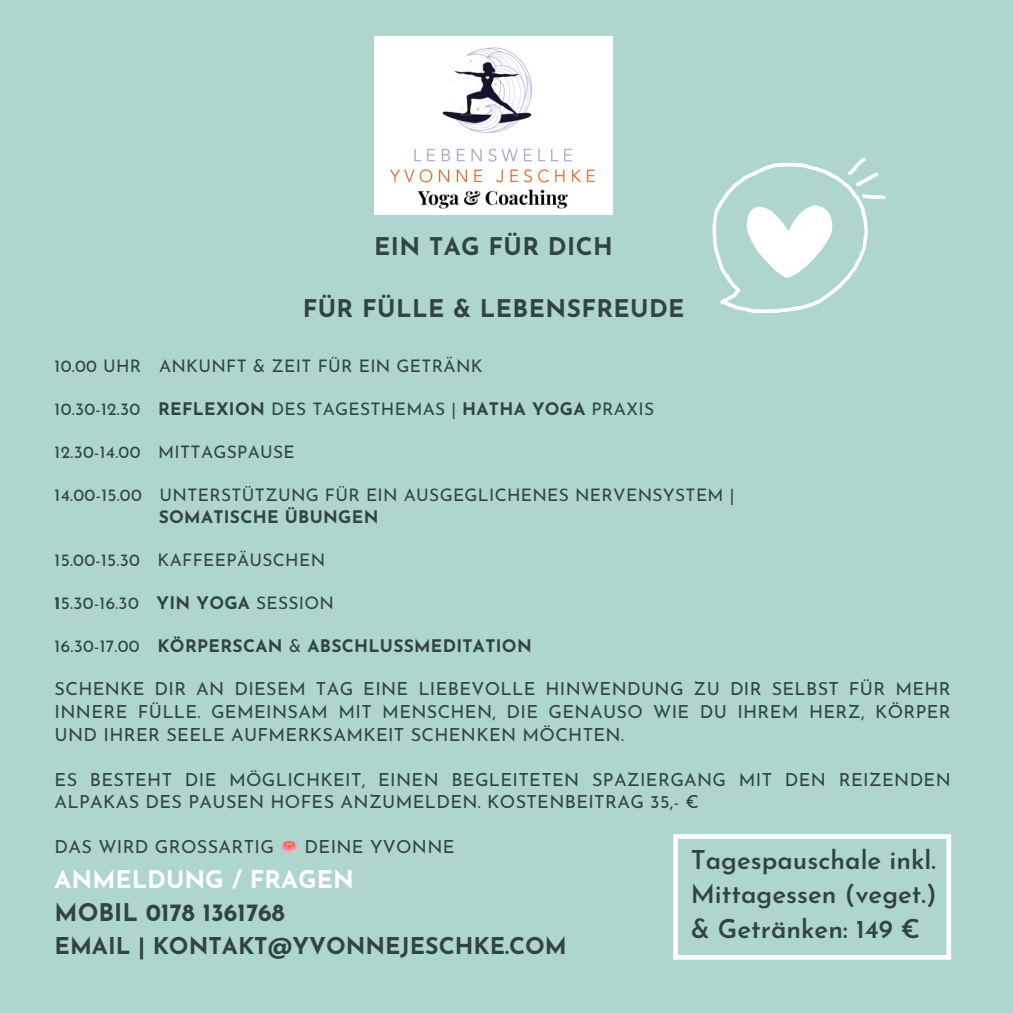
<style>
.page{position:relative;width:1013px;height:1013px;background:#fff}
.page>*{position:absolute;margin:0;border:0;box-sizing:border-box;transform-origin:0 0}
.t1{font:600 25.88px/34.5px "Josefin Sans";color:#304543;text-align:justify}
.t2{font:700 24.38px "Josefin Sans";letter-spacing:.02em;color:#304543}
.t3{font:700 24.38px/33.8px "Josefin Sans";color:#fff}
.t4{font:700 23.12px "Josefin Sans";color:#304543}
.t5{font:18px/22.5px "Josefin Sans";letter-spacing:.02em;color:#304543;text-align:justify}
.t6{font:17.38px "Josefin Sans";letter-spacing:.02em;color:#304543}
.t7{font:700 17.38px "Josefin Sans";letter-spacing:.02em;color:#304543}
.s1{font-weight:700}
.s2{font-weight:400}
.s3{color:#304543}
</style>
<div class="page">
<div style="left:0;top:0;width:1012px;height:1012px;background:#aed5ce"></div>
<svg style="left:673px;top:834px;width:278px;height:125px"></svg>
<img style="left:374px;top:36px;width:238px;height:178px">
<svg style="left:712px;top:158px;width:173px;height:155px"></svg>
<p class="t2" style="left:374px;top:237px;width:240px">EIN TAG FÜR DICH</p>
<p class="t2" style="left:303px;top:298px;width:383px">FÜR FÜLLE &amp; LEBENSFREUDE</p>
<p class="t6" style="left:55px;top:359px;width:429px">10.00 UHR ANKUNFT &amp; ZEIT FÜR EIN GETRÄNK</p>
<h1 class="t6" style="left:55px;top:402px;width:601px">10.30-12.30 <span class="s1">REFLEXION</span> DES TAGESTHEMAS | <span class="s1">HATHA YOGA</span> PRAXIS</h1>
<h1 class="t6" style="left:55px;top:445px;width:242px">12.30-14.00 MITTAGSPAUSE</h1>
<p class="t6" style="left:55px;top:488px;width:681px">14.00-15.00 UNTERSTÜTZUNG FÜR EIN AUSGEGLICHENES NERVENSYSTEM |</p>
<p class="t7" style="left:159px;top:510px;width:221px">SOMATISCHE ÜBUNGEN</p>
<p class="t6" style="left:55px;top:553px;width:272px">15.00-15.30 KAFFEEPÄUSCHEN</p>
<p class="t6" style="left:55px;top:596px;width:281px"><span class="s1">1</span>5.30-16.30 <span class="s1">YIN YOGA</span> SESSION</p>
<p class="t7" style="left:55px;top:639px;width:478px"><span class="s2">16.30-17.00</span> KÖRPERSCAN <span class="s2">&amp;</span> ABSCHLUSSMEDITATION</p>
<p class="t5" style="left:55px;top:679px;width:897px">SCHENKE DIR AN DIESEM TAG EINE LIEBEVOLLE HINWENDUNG ZU DIR SELBST FÜR MEHR INNERE FÜLLE. GEMEINSAM MIT MENSCHEN, DIE GENAUSO WIE DU IHREM HERZ, KÖRPER UND IHRER SEELE AUFMERKSAMKEIT SCHENKEN MÖCHTEN.</p>
<p class="t5" style="left:55px;top:769px;width:897px">ES BESTEHT DIE MÖGLICHKEIT, EINEN BEGLEITETEN SPAZIERGANG MIT DEN REIZENDEN<br>ALPAKAS DES PAUSEN HOFES ANZUMELDEN. KOSTENBEITRAG 35,- €</p>
<p class="t5" style="left:55px;top:837px;width:221px">DAS WIRD GROSSARTIG</p>
<p class="t5" style="left:305px;top:837px;width:151px">DEINE YVONNE</p>
<p class="t1" style="left:690px;top:845px;width:247px">Tagespauschale inkl.<br>Mittagessen (veget.) &amp; Getränken: 149 €</p>
<p class="t3" style="left:55px;top:864px;width:300px">ANMELDUNG / FRAGEN<br><span class="s3">MOBIL 0178 1361768</span></p>
<p class="t4" style="left:55px;top:936px;width:513px">EMAIL | KONTAKT@YVONNEJESCHKE.COM</p>
</div>
